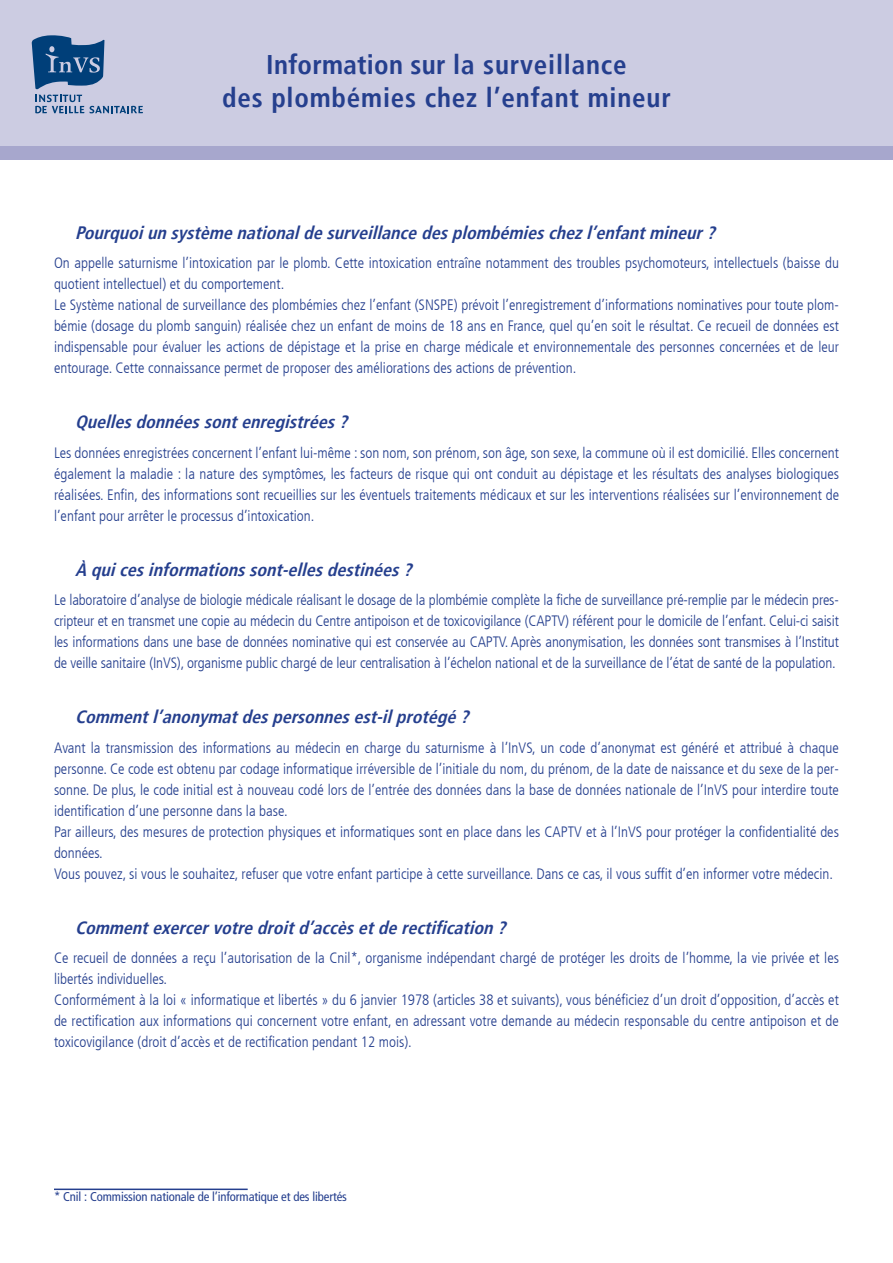
<style>
.page{position:relative;width:893px;height:1263px;background:#fff}
.page>*{position:absolute;margin:0;border:0;box-sizing:border-box;transform-origin:0 0}
.t1{font:700 condensed 27px/32.4px "Frutiger";letter-spacing:.03em;color:#253f8e;text-align:center}
.t2{font:italic 700 condensed 18px "Frutiger";color:#253f8e}
.t3{font:300 condensed 15px/21px "Frutiger";color:#253f8e;text-align:justify}
.t4{font:condensed 12.75px "Frutiger";letter-spacing:-.01em;color:#253f8e}
</style>
<div class="page">
<div style="left:0;top:0;width:893px;height:159px;background:#cccce2"></div>
<div style="left:0;top:146px;width:893px;height:14px;background:#a7a7cd"></div>
<hr style="left:54px;top:1188px;width:194px;height:2px;background:#253f8e">
<svg style="left:32px;top:35px;width:111px;height:78px"></svg>
<p class="t1" style="left:222px;top:49px;width:450px">Information sur la surveillance<br>des plombémies chez l’enfant mineur</p>
<p class="t2" style="left:75px;top:222px;width:646px">Pourquoiunsystèmenationaldesurveillancedesplombémieschezl’enfantmineur?</p>
<p class="t3" style="left:54px;top:253px;width:786px">On appelle saturnisme l’intoxication par le plomb. Cette intoxication entraîne notamment des troubles psychomoteurs, intellectuels (baisse du quotient intellectuel) et du comportement.</p>
<p class="t3" style="left:54px;top:295px;width:786px">Le Système national de surveillance des plombémies chez l’enfant (SNSPE) prévoit l’enregistrement d’informations nominatives pour toute plom&shy;bémie (dosage du plomb sanguin) réalisée chez un enfant de moins de 18 ans en France, quel qu’en soit le résultat. Ce recueil de données est indispensable pour évaluer les actions de dépistage et la prise en charge médicale et environnementale des personnes concernées et de leur entourage. Cette connaissance permet de proposer des améliorations des actions de prévention.</p>
<p class="t2" style="left:75px;top:411px;width:279px">Quellesdonnéessontenregistrées?</p>
<p class="t3" style="left:54px;top:442px;width:786px">Les données enregistrées concernent l’enfant lui-même : son nom, son prénom, son âge, son sexe, la commune où il est domicilié. Elles concernent également la maladie : la nature des symptômes, les facteurs de risque qui ont conduit au dépistage et les résultats des analyses biologiques réalisées. Enfin, des informations sont recueillies sur les éventuels traitements médicaux et sur les interventions réalisées sur l’environnement de l’enfant pour arrêter le processus d’intoxication.</p>
<p class="t2" style="left:75px;top:559px;width:343px">À quicesinformationssont-ellesdestinées?</p>
<p class="t3" style="left:54px;top:590px;width:786px">Le laboratoire d’analyse de biologie médicale réalisant le dosage de la plombémie complète la fiche de surveillance pré-remplie par le médecin pres&shy;cripteur et en transmet une copie au médecin du Centre antipoison et de toxicovigilance (CAPTV) référent pour le domicile de l’enfant. Celui-ci saisit les informations dans une base de données nominative qui est conservée au CAPTV. Après anonymisation, les données sont transmises à l’Institut de veille sanitaire (InVS), organisme public chargé de leur centralisation à l’échelon national et de la surveillance de l’état de santé de la population.</p>
<p class="t2" style="left:75px;top:706px;width:400px">Commentl’anonymatdespersonnesest-ilprotégé?</p>
<p class="t3" style="left:54px;top:737px;width:786px">Avant la transmission des informations au médecin en charge du saturnisme à l’InVS, un code d’anonymat est généré et attribué à chaque personne. Ce code est obtenu par codage informatique irréversible de l’initiale du nom, du prénom, de la date de naissance et du sexe de la per&shy;sonne. De plus, le code initial est à nouveau codé lors de l’entrée des données dans la base de données nationale de l’InVS pour interdire toute identification d’une personne dans la base.</p>
<p class="t3" style="left:54px;top:821px;width:786px">Par ailleurs, des mesures de protection physiques et informatiques sont en place dans les CAPTV et à l’InVS pour protéger la confidentialité des données.</p>
<p class="t3" style="left:54px;top:863px;width:780px">Vous pouvez, si vous le souhaitez, refuser que votre enfant participe à cette surveillance. Dans ce cas, il vous suffit d’en informer votre médecin.</p>
<p class="t2" style="left:75px;top:917px;width:437px">Commentexercervotredroitd’accèsetderectification?</p>
<p class="t3" style="left:54px;top:948px;width:786px">Ce recueil de données a reçu l’autorisation de la Cnil*, organisme indépendant chargé de protéger les droits de l’homme, la vie privée et les libertés individuelles.</p>
<p class="t3" style="left:54px;top:990px;width:786px">Conformément à la loi « informatique et libertés » du 6 janvier 1978 (articles 38 et suivants), vous bénéficiez d’un droit d’opposition, d’accès et de rectification aux informations qui concernent votre enfant, en adressant votre demande au médecin responsable du centre antipoison et de toxicovigilance (droit d’accès et de rectification pendant 12 mois).</p>
<p class="t4" style="left:54px;top:1189px;width:294px">* Cnil : Commission nationale de l’informatique et des libertés</p>
</div>
